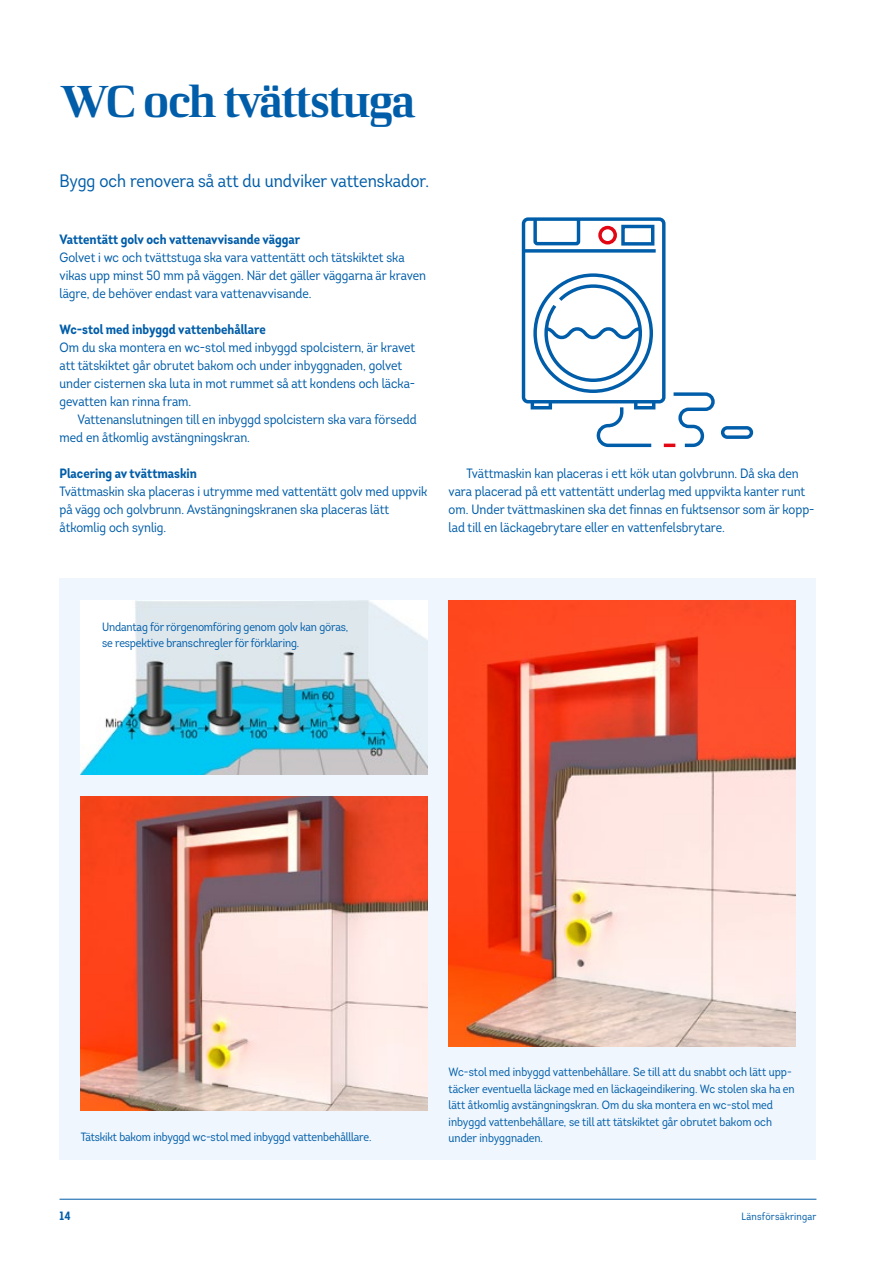
<style>
.page{position:relative;width:893px;height:1263px;background:#fff}
.page>*{position:absolute;margin:0;border:0;box-sizing:border-box;transform-origin:0 0}
.t1{font:45px "LF Rubrik 2";letter-spacing:-.045em;color:#005da9}
.t2{font:18px "Intro Cond";color:#005da9}
.t3{font:13.5px/18px "Intro Cond";color:#005da9}
.t4{font:700 13.5px "Intro Cond";color:#005da9}
.t5{font:12px/16.5px "Intro Cond";color:#005da9}
.t6{font:700 12px "Intro Cond";color:#005da9}
.t7{font:10.5px "Intro Cond";letter-spacing:.02em;color:#005da9}
</style>
<div class="page">
<div style="left:60px;top:578px;width:756px;height:582px;background:#eff6fd"></div>
<img style="left:81px;top:796px;width:346px;height:315px">
<img style="left:449px;top:600px;width:346px;height:446px">
<div style="left:522px;top:217px;width:143px;height:186px;border:3px solid #005da9;border-radius:5px"></div>
<div style="left:533px;top:273px;width:120px;height:120px;border:3px solid #005da9;border-radius:50%"></div>
<svg style="left:523px;top:249px;width:133px;height:4px"></svg>
<svg style="left:532px;top:217px;width:50px;height:29px"></svg>
<div style="left:621px;top:225px;width:33px;height:21px;border:3px solid #005da9"></div>
<div style="left:598px;top:226px;width:19px;height:18px;border:3px solid #e30613;border-radius:50%"></div>
<div style="left:531px;top:400px;width:21px;height:9px;border:3px solid #005da9"></div>
<div style="left:634px;top:400px;width:21px;height:9px;border:3px solid #005da9"></div>
<svg style="left:543px;top:283px;width:101px;height:101px"></svg>
<svg style="left:596px;top:404px;width:59px;height:44px"></svg>
<svg style="left:664px;top:391px;width:51px;height:57px"></svg>
<div style="left:721px;top:426px;width:32px;height:13px;border:3px solid #005da9;border-radius:5px"></div>
<img style="left:81px;top:600px;width:346px;height:175px">
<hr style="left:60px;top:1199px;width:756px;height:1px;background:#005da9">
<h1 class="t1" style="left:60px;top:74px;width:358px">WC och tvättstuga</h1>
<h2 class="t2" style="left:60px;top:169px;width:371px">Bygg och renovera så att du undviker vattenskador.</h2>
<p class="t4" style="left:60px;top:231px;width:242px">Vattentätt golv och vattenavvisande väggar</p>
<p class="t3" style="left:60px;top:248px;width:368px">Golvet i wc och tvättstuga ska vara vattentätt och tätskiktet ska vikas upp minst 50 mm på väggen. När det gäller väggarna är kraven lägre, de behöver endast vara vattenavvisande.</p>
<p class="t4" style="left:60px;top:321px;width:208px">Wc-stol med inbyggd vattenbehållare</p>
<p class="t3" style="left:60px;top:338px;width:357px">Om du ska montera en wc-stol med inbyggd spolcistern, är kravet att tätskiktet går obrutet bakom och under inbyggnaden, golvet under cisternen ska luta in mot rummet så att kondens och läcka&shy;gevatten kan rinna fram.</p>
<p class="t3" style="left:60px;top:410px;width:359px;text-indent:18px">Vattenanslutningen till en inbyggd spolcistern ska vara försedd med en åtkomlig avstängningskran.</p>
<p class="t4" style="left:60px;top:465px;width:139px">Placering av tvättmaskin</p>
<p class="t3" style="left:60px;top:482px;width:369px">Tvättmaskin ska placeras i utrymme med vattentätt golv med uppvik på vägg och golvbrunn. Avstängningskranen ska placeras lätt åtkomlig och synlig.</p>
<p class="t3" style="left:449px;top:464px;width:367px;text-indent:18px">Tvättmaskin kan placeras i ett kök utan golvbrunn. Då ska den vara placerad på ett vattentätt underlag med uppvikta kanter runt om. Under tvättmaskinen ska det finnas en fuktsensor som är kopp&shy;lad till en läckagebrytare eller en vattenfelsbrytare.</p>
<p class="t5" style="left:102px;top:618px;width:248px">Undantag för rörgenomföring genom golv kan göras, se respektive branschregler för förklaring.</p>
<p class="t5" style="left:81px;top:1129px;width:292px">Tätskikt bakom inbyggd wc-stol med inbyggd vattenbehålllare.</p>
<p class="t5" style="left:449px;top:1064px;width:348px">Wc-stol med inbyggd vattenbehållare. Se till att du snabbt och lätt upp&shy;täcker eventuella läckage med en läckageindikering. Wc stolen ska ha en lätt åtkomlig avstängningskran. Om du ska montera en wc-stol med inbyggd vattenbehållare, se till att tätskiktet går obrutet bakom och under inbyggnaden.</p>
<p class="t6" style="left:60px;top:1208px;width:13px">14</p>
<p class="t7" style="left:742px;top:1210px;width:76px">Länsförsäkringar</p>
</div>
